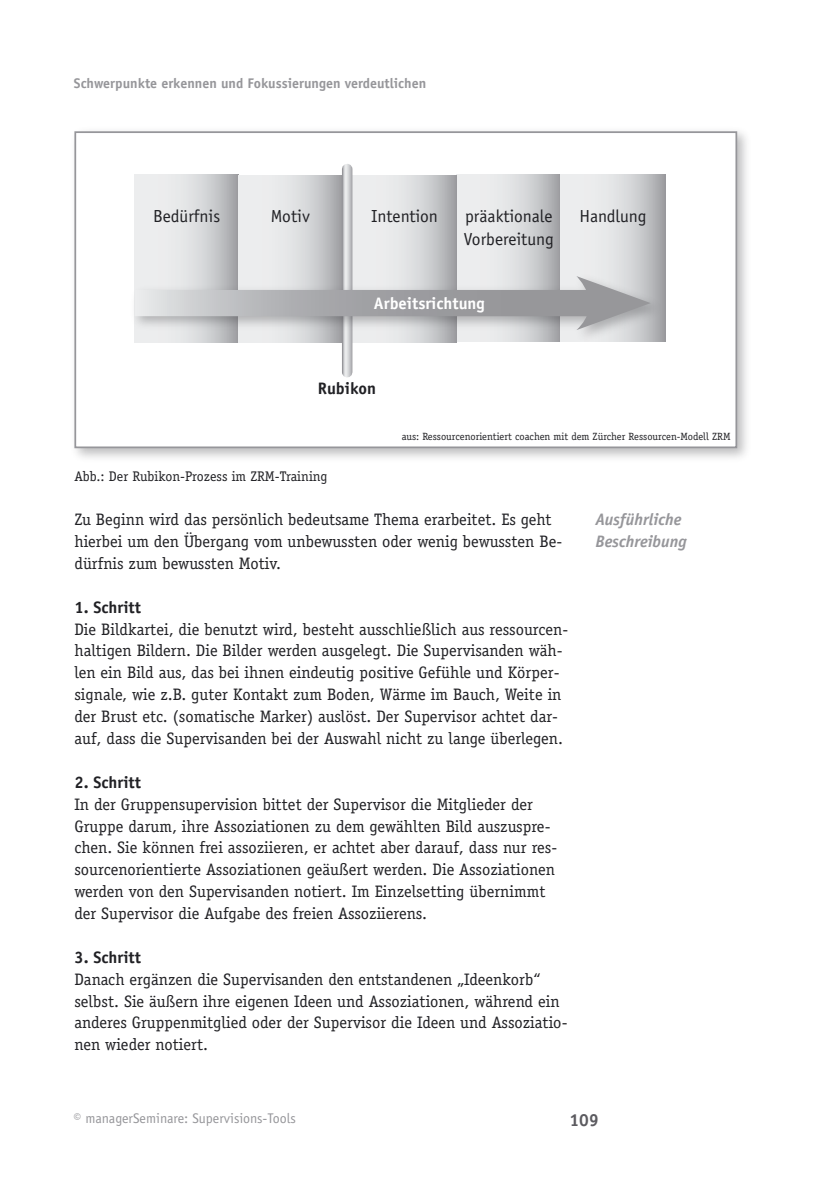
<style>
.page{position:relative;width:819px;height:1181px;background:#fff}
.page>*{position:absolute;margin:0;border:0;box-sizing:border-box;transform-origin:0 0}
.Fließtext{font:17.5px "Officina Sans";color:#212125}
.t1{font:700 17.5px "Officina Sans";color:#5c5b60}
.Fließtext-2{font:16.62px/21.9px "Officina Serif";color:#212125}
.Titel_4{font:700 16.62px "Officina Sans";color:#212125}
.Marginalie_RS{font:italic 700 16.62px/21.9px "Officina Sans";color:#96969a}
.Fließtext-3{font:700 16.62px "Officina Sans";color:#fff}
.Fließtext-4{font:700 16.62px "Officina Sans";color:#212125}
.Kopfzeile_RS{font:700 14px "Officina Sans";color:#96969a}
.Bildunterschrift{font:14px "Officina Serif";color:#212125}
.Fußzeile_LS{font:14px "Officina Sans";color:#96969a}
.Bildunterschrift-2{font:10.5px "Officina Serif";color:#212125}
</style>
<div class="page">
<div style="left:68px;top:125px;width:685px;height:339px;background:#212125;opacity:.3"></div>
<div style="left:75px;top:132px;width:661px;height:315px;background:#fff"></div>
<div style="left:74px;top:131px;width:663px;height:317px;border:2px solid #96969a"></div>
<svg style="left:456px;top:175px;width:105px;height:96px;background:#d8d9db"></svg>
<svg style="left:134px;top:175px;width:104px;height:96px;background:#d9dadc"></svg>
<svg style="left:238px;top:175px;width:104px;height:96px;background:#d9dadc"></svg>
<svg style="left:352px;top:175px;width:104px;height:96px;background:#d8d9db"></svg>
<svg style="left:561px;top:175px;width:104px;height:167px;background:#d8d9db"></svg>
<svg style="left:342px;top:169px;width:10px;height:203px"></svg>
<div style="left:128px;top:271px;width:536px;height:74px;background:#212125;opacity:.3"></div>
<svg style="left:134px;top:290px;width:442px;height:26px;background:#acadb0"></svg>
<svg style="left:576px;top:276px;width:74px;height:54px;background:#b2b3b5"></svg>
<p class="Kopfzeile_RS" style="left:74px;top:74px;width:354px">Schwerpunkte erkennen und Fokussierungen verdeutlichen</p>
<p class="Fließtext" style="left:153px;top:206px;width:69px">Bedürfnis</p>
<p class="Fließtext" style="left:271px;top:206px;width:40px">Motiv</p>
<p class="Fließtext" style="left:371px;top:206px;width:68px">Intention</p>
<p class="Fließtext" style="left:579px;top:206px;width:68px">Handlung</p>
<p class="Fließtext" style="left:465px;top:206px;width:89px">präaktionale</p>
<p class="Fließtext" style="left:464px;top:229px;width:91px">Vorbereitung</p>
<p class="Fließtext-3" style="left:374px;top:292px;width:112px">Arbeitsrichtung</p>
<p class="Fließtext-4" style="left:318px;top:378px;width:60px">Rubikon</p>
<p class="Bildunterschrift-2" style="left:401px;top:430px;width:330px">aus: Ressourcenorientiert coachen mit dem Zürcher Ressourcen-Modell ZRM</p>
<p class="Bildunterschrift" style="left:74px;top:468px;width:254px">Abb.: Der Rubikon-Prozess im ZRM-Training</p>
<p class="Fließtext-2" style="left:74px;top:508px;width:489px">Zu Beginn wird das persönlich bedeutsame Thema erarbeitet. Es geht hierbei um den Übergang vom unbewussten oder wenig bewussten Be&shy;dürfnis zum bewussten Motiv.</p>
<p class="Titel_4" style="left:74px;top:596px;width:68px">1. Schritt</p>
<p class="Fließtext-2" style="left:74px;top:618px;width:495px">Die Bildkartei, die benutzt wird, besteht ausschließlich aus ressourcen&shy;haltigen Bildern. Die Bilder werden ausgelegt. Die Supervisanden wäh&shy;len ein Bild aus, das bei ihnen eindeutig positive Gefühle und Körper&shy;signale, wie z.B. guter Kontakt zum Boden, Wärme im Bauch, Weite in der Brust etc. (somatische Marker) auslöst. Der Supervisor achtet dar&shy;auf, dass die Supervisanden bei der Auswahl nicht zu lange überlegen.</p>
<p class="Titel_4" style="left:74px;top:771px;width:68px">2. Schritt</p>
<p class="Fließtext-2" style="left:74px;top:793px;width:484px">In der Gruppensupervision bittet der Supervisor die Mitglieder der Gruppe darum, ihre Assoziationen zu dem gewählten Bild auszuspre&shy;chen. Sie können frei assoziieren, er achtet aber darauf, dass nur res&shy;sourcenorientierte Assoziationen geäußert werden. Die Assoziationen werden von den Supervisanden notiert. Im Einzelsetting übernimmt der Supervisor die Aufgabe des freien Assoziierens.</p>
<p class="Titel_4" style="left:74px;top:946px;width:68px">3. Schritt</p>
<p class="Fließtext-2" style="left:74px;top:968px;width:494px">Danach ergänzen die Supervisanden den entstandenen „Ideenkorb“ selbst. Sie äußern ihre eigenen Ideen und Assoziationen, während ein anderes Gruppenmitglied oder der Supervisor die Ideen und Assoziatio&shy;nen wieder notiert.</p>
<p class="Marginalie_RS" style="left:595px;top:508px;width:93px">Ausführliche<br>Beschreibung</p>
<p class="Fußzeile_LS" style="left:74px;top:1110px;width:224px">© managerSeminare: Supervisions-Tools</p>
<p class="t1" style="left:569px;top:1109px;width:31px">109</p>
</div>
